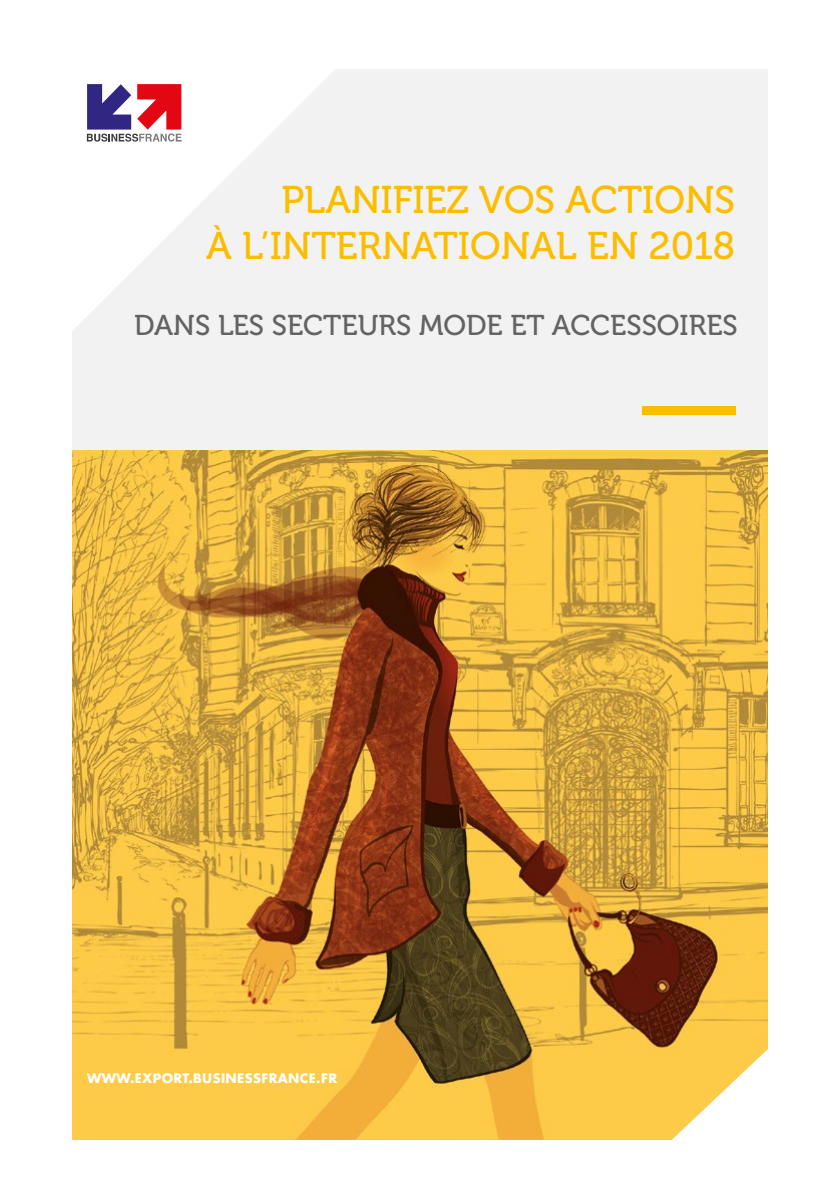
<style>
.page{position:relative;width:840px;height:1191px;background:#fff}
.page>*{position:absolute;margin:0;border:0;box-sizing:border-box;transform-origin:0 0}
.t1{font:38.6px/46.2px "Museo 500";color:#fcbd00;text-align:right}
.t2{font:28.6px "Museo 500";color:#646363}
.t3{font:700 12.8px "Futura LT";letter-spacing:.03em;color:#fff}
</style>
<div class="page">
<img style="left:72px;top:449px;width:695px;height:691px">
<div style="left:72px;top:69px;width:695px;height:380px;background:#f2f2f2"></div>
<svg style="left:72px;top:69px;width:263px;height:261px"></svg>
<div style="left:72px;top:69px;width:124px;height:75px;background:#fff"></div>
<svg style="left:87px;top:84px;width:94px;height:58px"></svg>
<div style="left:642px;top:406px;width:93px;height:8px;background:#fcbd00"></div>
<svg style="left:669px;top:1044px;width:99px;height:96px"></svg>
<p class="t1" style="left:206px;top:177px;width:530px">PLANIFIEZ VOS ACTIONS<br>À L’INTERNATIONAL EN 2018</p>
<p class="t2" style="left:134px;top:309px;width:604px">DANS LES SECTEURS MODE ET ACCESSOIRES</p>
<p class="t3" style="left:87px;top:1069px;width:251px">WWW.EXPORT.BUSINESSFRANCE.FR</p>
</div>
